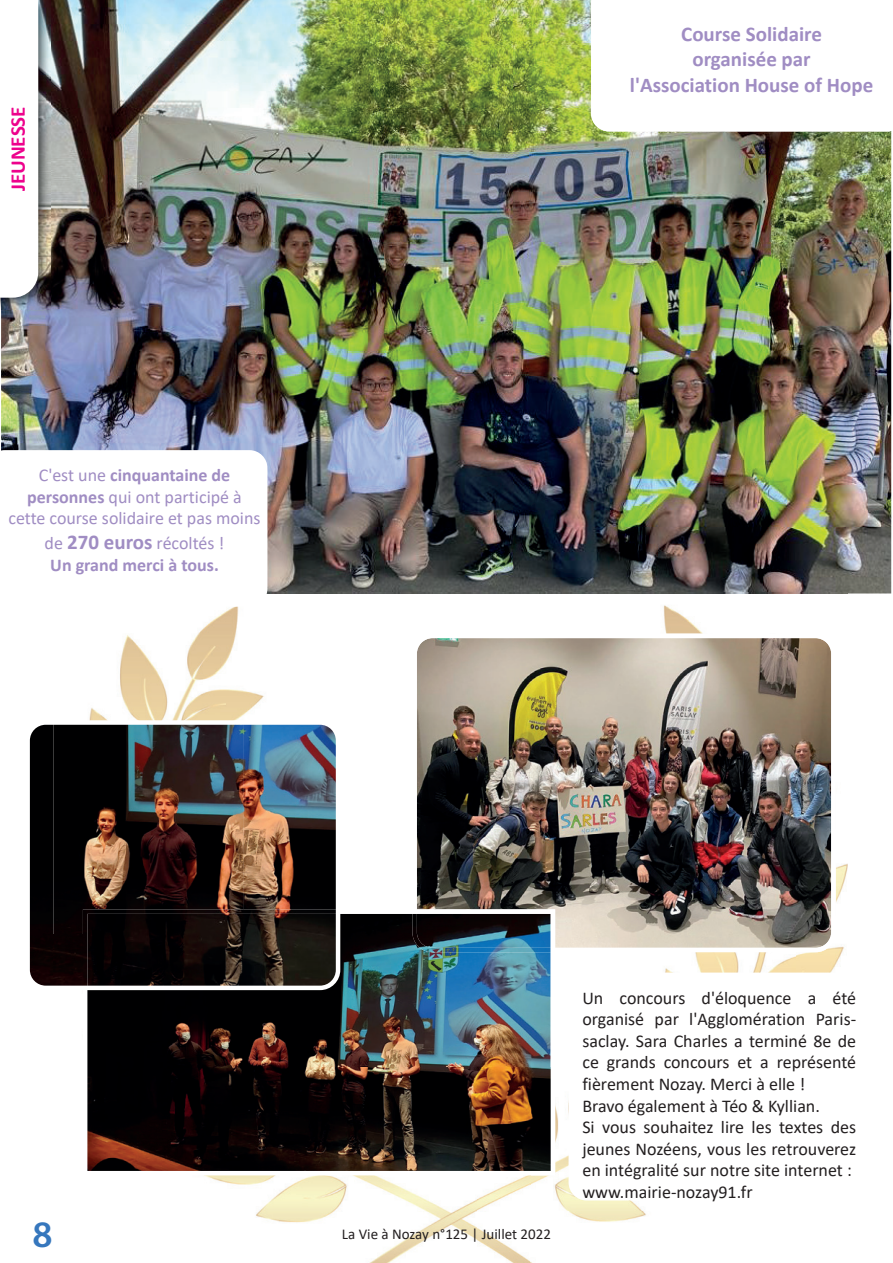
<style>
.page{position:relative;width:893px;height:1263px;background:#fff}
.page>*{position:absolute;margin:0;border:0;box-sizing:border-box;transform-origin:0 0}
.t1{font:600 37.5px "Myriad Pro";color:#3677bd}
.t2{font:700 21px/25.2px "Calibri";color:#a08dc3;text-align:center}
.t3{font:700 21px "Calibri";color:#ed028c}
.t4{font:18px/21.6px "Calibri";color:#231f20}
.t5{font:18px/21.6px "Calibri";color:#a08dc3;text-align:center}
.t6{font:700 18px/21.6px "Calibri";color:#a08dc3;text-align:center}
.t7{font:15px "Calibri";color:#231f20}
.s1{font-weight:700}
.s2{font-weight:400}
.s3{font-size:21px}
</style>
<div class="page">
<img style="left:1px;top:0;width:890px;height:593px">
<img style="left:0;top:0;width:50px;height:310px">
<img style="left:89px;top:607px;width:175px;height:113px">
<img style="left:663px;top:605px;width:40px;height:29px">
<img style="left:795px;top:864px;width:53px;height:108px">
<img style="left:665px;top:952px;width:130px;height:20px">
<img style="left:530px;top:1101px;width:116px;height:162px">
<img style="left:204px;top:1175px;width:326px;height:88px">
<img style="left:267px;top:593px;width:581px;height:1px">
<img style="left:417px;top:638px;width:419px;height:314px">
<img style="left:87px;top:909px;width:468px;height:266px">
<img style="left:30px;top:725px;width:24px;height:260px">
<img style="left:54px;top:725px;width:189px;height:209px">
<img style="left:243px;top:725px;width:92px;height:184px">
<img style="left:54px;top:934px;width:29px;height:51px">
<img style="left:83px;top:909px;width:255px;height:79px">
<div style="left:25px;top:720px;width:315px;height:270px;border:4px solid #fff;border-radius:18px"></div>
<svg style="left:1px;top:450px;width:266px;height:157px"></svg>
<div style="left:569px;top:972px;width:302px;height:228px;background:#fff;border-radius:18px"></div>
<svg style="left:0;top:0;width:38px;height:298px"></svg>
<svg style="left:591px;top:0;width:300px;height:131px"></svg>
<p class="t3" style="left:3px;top:191px;width:86px;rotate:-90deg">JEUNESSE</p>
<p class="t5" style="left:8px;top:464px;width:254px">C'est une <span class="s1">cinquantaine de personnes</span> qui ont participé à cette course solidaire et pas moins</p>
<p class="t6" style="left:45px;top:532px;width:181px"><span class="s2">de</span> <span class="s3">270 euros</span> <span class="s2">récoltés !<br></span>Un grand merci à tous.</p>
<p class="t2" style="left:630px;top:21px;width:245px">Course Solidaire<br>organisée par<br>l'Association House of Hope</p>
<h1 class="t1" style="left:32px;top:1211px;width:22px">8</h1>
<p class="t7" style="left:342px;top:1223px;width:211px">La Vie à Nozay n°125 | Juillet 2022</p>
<p class="t4" style="left:582px;top:986px;width:275px">Un concours d'éloquence a été organisé par l'Agglomération Paris&shy;saclay. Sara Charles a terminé 8e de ce grands concours et a représenté fièrement Nozay. Merci à elle !<br>Bravo également à Téo &amp; Kyllian.<br>Si vous souhaitez lire les textes des jeunes Nozéens, vous les retrouverez en intégralité sur notre site internet : www.mairie-nozay91.fr</p>
</div>
